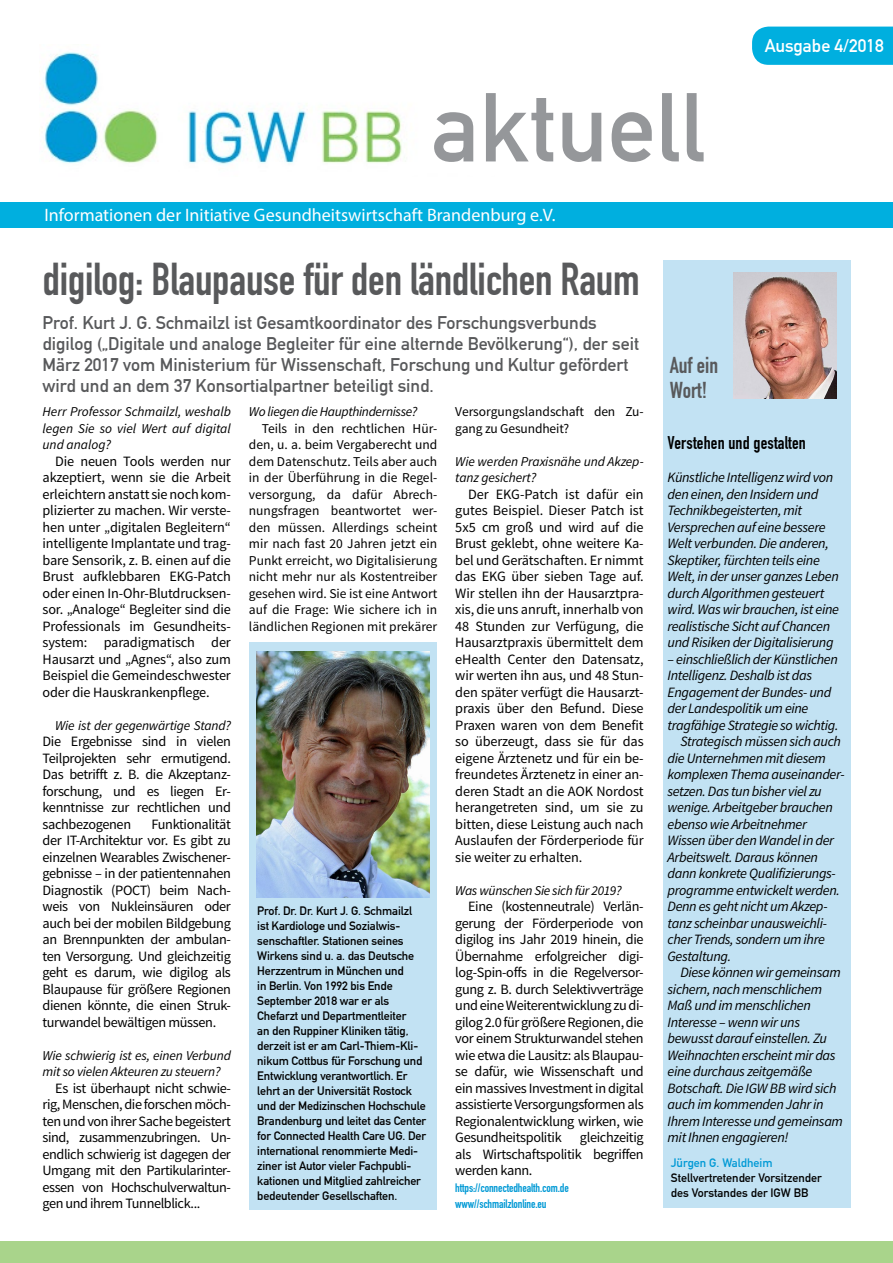
<style>
.page{position:relative;width:893px;height:1263px;background:#fff}
.page>*{position:absolute;margin:0;border:0;box-sizing:border-box;transform-origin:0 0}
.t1{font:96px "DIN Mittelschrift";color:#95979a}
.Überschrift_groß{font:45px "DIN Engschrift";letter-spacing:-.005em;color:#58595b}
.Überschrift_Klein{font:22.5px "DIN Engschrift";color:#58595b}
.Subhead{font:18px/21px "DIN Mittelschrift";color:#58595b}
.Subhead-2{font:18px "Myriad Pro";color:#fff}
.Fließ_Flatter_mit_Ei{font:18px "DIN Engschrift";letter-spacing:.01em;color:#000}
.t2{font:18px "DIN Mittelschrift";color:#fff}
.Fließ_Block_mit_Einz{font:14.25px/16.5px "Source Sans Pro";letter-spacing:-.025em;color:#000;text-align:justify}
.Fließ_Flatter_mit_Ei-2{font:italic 14.25px/16.5px "Source Sans Pro";letter-spacing:-.025em;color:#000}
.Interview_Frage{font:14.25px/16.5px "Source Sans Pro";letter-spacing:-.025em;color:#000;text-align:justify}
.Fließ_Block_mit_Einz-2{font:13.5px/16.5px "Source Sans Pro";color:#000;text-align:justify}
.Fließ_Block_mit_Einz-3{font:italic 13.5px/16.5px "Source Sans Pro";letter-spacing:-.01em;color:#000;text-align:justify}
.Interview_Frage-2{font:italic 13.5px/16.5px "Source Sans Pro";letter-spacing:-.015em;color:#000}
.Namen_Sub{font:12px/15px "DIN Mittelschrift";letter-spacing:-.01em;color:#000}
.Fließ_Block_mit_Einz-4{font:12px "DIN Engschrift";letter-spacing:-.01em;color:#0099d5}
.Namen_und_Zwischenhe{font:12px "DIN Mittelschrift";color:#0099d5}
</style>
<div class="page">
<div style="left:249px;top:642px;width:188px;height:567px;background:#c2e2f3"></div>
<img style="left:256px;top:652px;width:173px;height:246px">
<div style="left:752px;top:27px;width:141px;height:38px;background:#00afdf"></div>
<div style="left:663px;top:261px;width:187px;height:947px;background:#c2e2f3"></div>
<img style="left:733px;top:272px;width:104px;height:126px">
<div style="left:0;top:1241px;width:893px;height:22px;background:#a9d48b"></div>
<div style="left:0;top:202px;width:893px;height:25px;background:#00afdf"></div>
<img style="left:43px;top:52px;width:359px;height:113px">
<p class="t1" style="left:432px;top:71px;width:275px">aktuell</p>
<p class="Subhead-2" style="left:44px;top:204px;width:513px">Informationen der Initiative Gesundheitswirtschaft Brandenburg e.V.</p>
<p class="Überschrift_groß" style="left:43px;top:253px;width:599px">digilog: Blaupause für den ländlichen Raum</p>
<p class="Subhead" style="left:42px;top:312px;width:598px">Prof. Kurt J. G. Schmailzl ist Gesamtkoordinator des Forschungsverbunds digilog („Digitale und analoge Begleiter für eine alternde Bevölkerung“), der seit März 2017 vom Ministerium für Wissenschaft, Forschung und Kultur gefördert wird und an dem 37 Konsortialpartner beteiligt sind.</p>
<p class="Überschrift_Klein" style="left:670px;top:352px;width:50px">Auf ein</p>
<p class="Überschrift_Klein" style="left:670px;top:377px;width:39px">Wort!</p>
<p class="t2" style="left:765px;top:35px;width:121px">Ausgabe 4/2018</p>
<p class="Fließ_Block_mit_Einz-3" style="left:43px;top:403px;width:190px">Herr Professor Schmailzl, weshalb legen Sie so viel Wert auf digital und analog?</p>
<p class="Interview_Frage" style="left:43px;top:453px;width:190px;text-indent:13px">Die neuen Tools werden nur akzeptiert, wenn sie die Arbeit erleichtern anstatt sie noch kom&shy;plizierter zu machen. Wir verste&shy;hen unter „digitalen Begleitern“ intelligente Implantate und trag&shy;bare Sensorik, z. B. einen auf die Brust aufklebbaren EKG-Patch oder einen In-Ohr-Blutdrucksen&shy;sor. „Analoge“ Begleiter sind die Professionals im Gesundheits&shy;system: paradigmatisch der Hausarzt und „Agnes“, also zum Beispiel die Gemeindeschwester oder die Hauskrankenpflege.</p>
<p class="Interview_Frage-2" style="left:55px;top:717px;width:177px">Wie ist der gegenwärtige Stand?</p>
<p class="Interview_Frage" style="left:43px;top:733px;width:190px">Die Ergebnisse sind in vielen Teilprojekten sehr ermutigend.<br>Das betrifft z. B. die Akzeptanz&shy;forschung, und es liegen Er&shy;kenntnisse zur rechtlichen und sachbezogenen</p>
<p class="Interview_Frage" style="left:43px;top:816px;width:190px;text-indent:109px">Funktionalität der IT-Architektur vor. Es gibt zu einzelnen Wearables Zwischener&shy;gebnisse – in der patientennahen Diagnostik (POCT) beim Nach&shy;weis von Nukleinsäuren oder auch bei der mobilen Bildgebung an Brennpunkten der ambulan&shy;ten Versorgung. Und gleichzeitig geht es darum, wie digilog als Blaupause für größere Regionen dienen könnte, die einen Struk&shy;turwandel bewältigen müssen.</p>
<p class="Interview_Frage-2" style="left:43px;top:1047px;width:190px">Wie schwierig ist es, einen Verbund mit so vielen Akteuren zu steuern?</p>
<p class="Fließ_Block_mit_Einz" style="left:43px;top:1080px;width:190px;text-indent:13px">Es ist überhaupt nicht schwie&shy;rig, Menschen, die forschen möch&shy;ten und von ihrer Sache begeistert sind, zusammenzubringen. Un&shy;endlich schwierig ist dagegen der Umgang mit den Partikularinter&shy;essen von Hochschulverwaltun&shy;gen und ihrem Tunnelblick...</p>
<p class="Fließ_Block_mit_Einz-3" style="left:249px;top:403px;width:170px">Wo liegen die Haupthindernisse?</p>
<p class="Fließ_Block_mit_Einz-2" style="left:249px;top:420px;width:190px;text-indent:13px">Teils in den rechtlichen Hür&shy;den, u. a. beim Vergaberecht und dem Datenschutz. Teils aber auch in der Überführung in die Regel&shy;versorgung, da dafür Abrech&shy;nungsfragen beantwortet wer&shy;den müssen. Allerdings scheint mir nach fast 20 Jahren jetzt ein Punkt erreicht, wo Digitalisierung nicht mehr nur als Kostentreiber gesehen wird. Sie ist eine Antwort auf die Frage: Wie sichere ich in ländlichen Regionen mit prekärer</p>
<p class="Namen_Sub" style="left:257px;top:903px;width:171px">Prof. Dr. Dr. Kurt J. G. Schmailzl ist Kardiologe und Sozialwis&shy;senschaftler. Stationen seines<br>Wirkens sind u. a. das Deutsche<br>Herzzentrum in München und<br>in Berlin. Von 1992 bis Ende<br>September 2018 war er als<br>Chefarzt und Departmentleiter<br>an den Ruppiner Kliniken tätig, derzeit ist er am Carl-Thiem-Kli&shy;nikum Cottbus für Forschung und<br>Entwicklung verantwortlich. Er lehrt an der Universität Rostock und der Medizinschen Hochschule<br>Brandenburg und leitet das Center for Connected Health Care UG. Der international renommierte Medi&shy;ziner ist Autor vieler Fachpubli&shy;kationen und Mitglied zahlreicher bedeutender Gesellschaften.</p>
<p class="Fließ_Block_mit_Einz-2" style="left:455px;top:404px;width:190px">Versorgungslandschaft den Zu&shy;gang zu Gesundheit?</p>
<p class="Fließ_Block_mit_Einz-3" style="left:455px;top:453px;width:190px">Wie werden Praxisnähe und Akzep&shy;tanz gesichert?</p>
<p class="Fließ_Block_mit_Einz" style="left:455px;top:486px;width:190px;text-indent:13px">Der EKG-Patch ist dafür ein gutes Beispiel. Dieser Patch ist 5x5 cm groß und wird auf die Brust geklebt, ohne weitere Ka&shy;bel und Gerätschaften. Er nimmt das EKG über sieben Tage auf.<br>Wir stellen ihn der Hausarztpra&shy;xis, die uns anruft, innerhalb von 48 Stunden zur Verfügung, die Hausarztpraxis übermittelt dem eHealth Center den Datensatz, wir werten ihn aus, und 48 Stun&shy;den später verfügt die Hausarzt&shy;praxis über den Befund. Diese Praxen waren von dem Benefit so überzeugt, dass sie für das eigene Ärztenetz und für ein be&shy;freundetes Ärztenetz in einer an&shy;deren Stadt an die AOK Nordost herangetreten sind, um sie zu bitten, diese Leistung auch nach Auslaufen der Förderperiode für sie weiter zu erhalten.</p>
<p class="Fließ_Block_mit_Einz-3" style="left:455px;top:882px;width:168px">Was wünschen Sie sich für 2019?</p>
<p class="Fließ_Block_mit_Einz" style="left:455px;top:898px;width:190px;text-indent:13px">Eine (kostenneutrale) Verlän&shy;gerung der Förderperiode von digilog ins Jahr 2019 hinein, die Übernahme erfolgreicher digi&shy;log-Spin-offs in die Regelversor&shy;gung z. B. durch Selektivverträge und eine Weiterentwicklung zu di&shy;gilog 2.0 für größere Regionen, die vor einem Strukturwandel stehen wie etwa die Lausitz: als Blaupau&shy;se dafür, wie Wissenschaft und ein massives Investment in digital assistierte Versorgungsformen als Regionalentwicklung wirken, wie Gesundheitspolitik</p>
<p class="Fließ_Block_mit_Einz" style="left:455px;top:1129px;width:190px;text-indent:125px">gleichzeitig als Wirtschaftspolitik begriffen werden kann.</p>
<p class="Fließ_Block_mit_Einz-4" style="left:455px;top:1180px;width:115px">https://connectedhealth.com.de</p>
<p class="Fließ_Block_mit_Einz-4" style="left:455px;top:1197px;width:93px">www//schmailzlonline.eu</p>
<p class="Fließ_Flatter_mit_Ei" style="left:668px;top:432px;width:140px">Verstehen und gestalten</p>
<p class="Fließ_Flatter_mit_Ei-2" style="left:668px;top:469px;width:173px">Künstliche Intelligenz wird von den einen, den Insidern und<br>Technikbegeisterten, mit<br>Versprechen auf eine bessere<br>Welt verbunden. Die anderen,<br>Skeptiker, fürchten teils eine<br>Welt, in der unser ganzes Leben durch Algorithmen gesteuert wird. Was wir brauchen, ist eine realistische Sicht auf Chancen und Risiken der Digitalisierung</p>
<p class="Fließ_Flatter_mit_Ei-2" style="left:668px;top:651px;width:172px">– einschließlich der Künstlichen<br>Intelligenz. Deshalb ist das<br>Engagement der Bundes- und der Landespolitik um eine tragfähige Strategie so wichtig.</p>
<p class="Fließ_Flatter_mit_Ei-2" style="left:668px;top:733px;width:178px;text-indent:13px">Strategisch müssen sich auch die Unternehmen mit diesem komplexen Thema auseinander&shy;setzen. Das tun bisher viel zu wenige. Arbeitgeber brauchen ebenso wie Arbeitnehmer<br>Wissen über den Wandel in der<br>Arbeitswelt. Daraus können dann konkrete Qualifizierungs&shy;programme entwickelt werden.<br>Denn es geht nicht um Akzep&shy;tanz scheinbar unausweichli&shy;cher Trends, sondern um ihre<br>Gestaltung.</p>
<p class="Fließ_Flatter_mit_Ei-2" style="left:668px;top:964px;width:177px;text-indent:13px">Diese können wir gemeinsam sichern, nach menschlichem<br>Maß und im menschlichen<br>Interesse – wenn wir uns bewusst darauf einstellen. Zu<br>Weihnachten erscheint mir das eine durchaus zeitgemäße<br>Botschaft. Die IGW BB wird sich auch im kommenden Jahr in<br>Ihrem Interesse und gemeinsam mit Ihnen engagieren!</p>
<p class="Namen_und_Zwischenhe" style="left:671px;top:1155px;width:103px">Jürgen G. Waldheim</p>
<p class="Namen_Sub" style="left:671px;top:1170px;width:153px">Stellvertretender Vorsitzender des Vorstandes der IGW BB</p>
</div>
